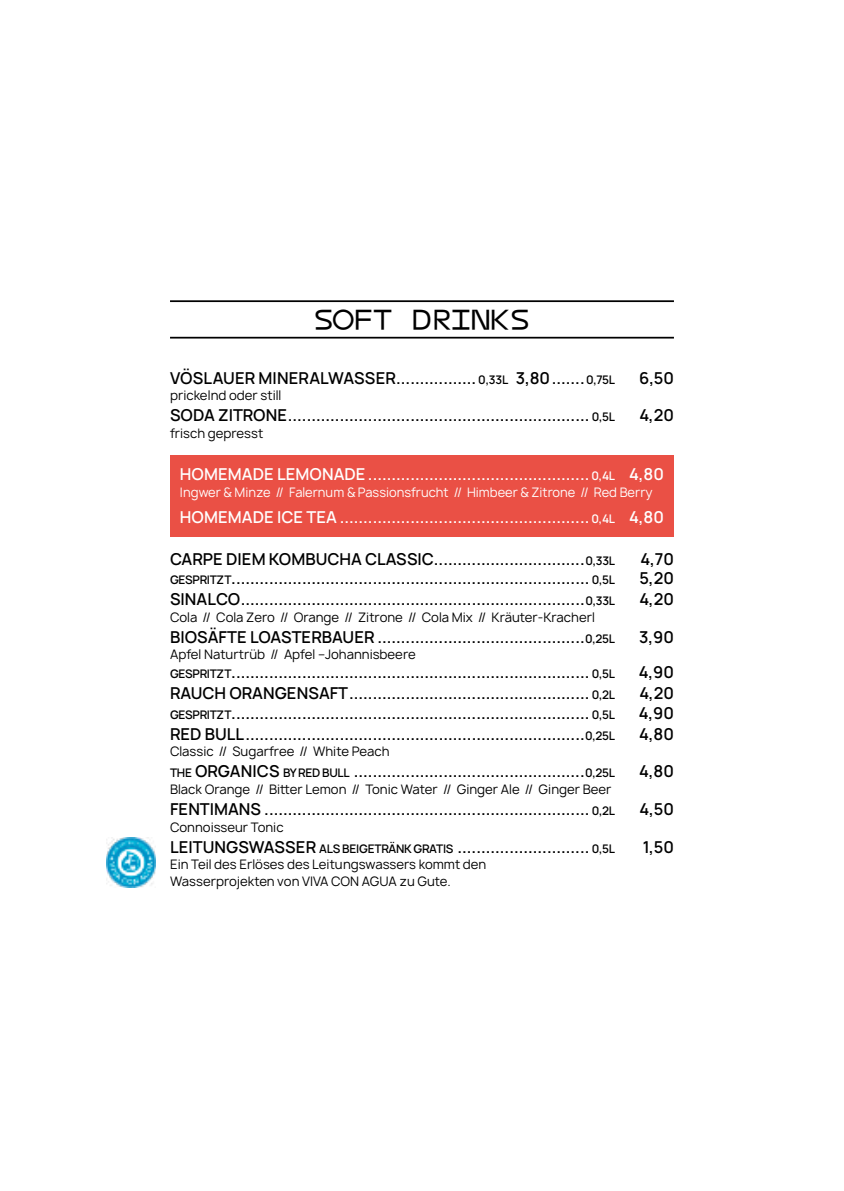
<style>
.page{position:relative;width:844px;height:1191px;background:#fff}
.page>*{position:absolute;margin:0;border:0;box-sizing:border-box;transform-origin:0 0}
.t1{font:35px "SZENEFULL";letter-spacing:-.14em;color:#000}
.t2{font:600 15.75px "Manrope";color:#000}
.t3{font:600 15.75px "Manrope";color:#fff}
.t4{font:12.6px/16.6px "Manrope";color:#000}
.t5{font:12.6px "Manrope";color:#fff}
.s1{font-size:11.38px}
</style>
<div class="page">
<div style="left:170px;top:456px;width:503px;height:81px;background:#ea5045"></div>
<hr style="left:170px;top:300px;width:503px;height:2px;background:#000">
<hr style="left:170px;top:337px;width:503px;height:1px;background:#000">
<img style="left:106px;top:837px;width:50px;height:50px">
<h1 class="t1" style="left:311px;top:299px;width:222px">SOFT DRINKS</h1>
<p class="t2" style="left:170px;top:368px;width:446px">VÖSLAUER MINERALWASSER................. <span class="s1">0,33L</span> 3,80.......<span class="s1">0,75L</span></p>
<p class="t2" style="left:639px;top:368px;width:36px">6,50</p>
<p class="t4" style="left:170px;top:387px;width:113px">prickelnd oder still</p>
<p class="t2" style="left:170px;top:405px;width:446px">SODA ZITRONE................................................................ <span class="s1">0,5L</span></p>
<p class="t2" style="left:639px;top:405px;width:36px">4,20</p>
<p class="t4" style="left:170px;top:425px;width:95px">frisch gepresst</p>
<p class="t3" style="left:180px;top:464px;width:485px">HOMEMADE LEMONADE............................................... <span class="s1">0,4L</span> 4,80</p>
<p class="t5" style="left:180px;top:484px;width:474px">Ingwer &amp; Minze // Falernum &amp; Passionsfrucht // Himbeer &amp; Zitrone // Red Berry</p>
<p class="t3" style="left:180px;top:506px;width:485px">HOMEMADE ICE TEA ..................................................... <span class="s1">0,4L</span> 4,80</p>
<p class="t2" style="left:170px;top:548px;width:446px">CARPE DIEM KOMBUCHA CLASSIC................................<span class="s1">0,33L</span></p>
<p class="t2" style="left:640px;top:548px;width:35px">4,70</p>
<p class="t2" style="left:170px;top:568px;width:446px"><span class="s1">GESPRITZT</span>............................................................................ <span class="s1">0,5L</span></p>
<p class="t2" style="left:639px;top:568px;width:36px">5,20</p>
<p class="t2" style="left:170px;top:589px;width:446px">SINALCO.........................................................................<span class="s1">0,33L</span></p>
<p class="t2" style="left:639px;top:589px;width:36px">4,20</p>
<p class="t4" style="left:170px;top:608px;width:426px">Cola // Cola Zero // Orange // Zitrone // Cola Mix // Kräuter-Kracherl</p>
<p class="t2" style="left:170px;top:626px;width:446px">BIOSÄFTE LOASTERBAUER ............................................<span class="s1">0,25L</span></p>
<p class="t2" style="left:639px;top:626px;width:36px">3,90</p>
<p class="t4" style="left:170px;top:646px;width:247px">Apfel Naturtrüb // Apfel –Johannisbeere</p>
<p class="t2" style="left:170px;top:662px;width:446px"><span class="s1">GESPRITZT</span>............................................................................ <span class="s1">0,5L</span></p>
<p class="t2" style="left:638px;top:662px;width:37px">4,90</p>
<p class="t2" style="left:170px;top:683px;width:446px">RAUCH ORANGENSAFT................................................... <span class="s1">0,2L</span></p>
<p class="t2" style="left:639px;top:683px;width:36px">4,20</p>
<p class="t2" style="left:170px;top:702px;width:446px"><span class="s1">GESPRITZT</span>............................................................................ <span class="s1">0,5L</span></p>
<p class="t2" style="left:638px;top:702px;width:37px">4,90</p>
<p class="t2" style="left:170px;top:723px;width:446px">RED BULL........................................................................<span class="s1">0,25L</span></p>
<p class="t2" style="left:639px;top:723px;width:36px">4,80</p>
<p class="t4" style="left:170px;top:743px;width:221px">Classic // Sugarfree // White Peach</p>
<p class="t2" style="left:170px;top:761px;width:446px"><span class="s1">THE</span> ORGANICS <span class="s1">BY RED BULL</span> .................................................<span class="s1">0,25L</span></p>
<p class="t2" style="left:639px;top:761px;width:36px">4,80</p>
<p class="t4" style="left:170px;top:781px;width:443px">Black Orange // Bitter Lemon // Tonic Water // Ginger Ale // Ginger Beer</p>
<p class="t2" style="left:170px;top:799px;width:446px">FENTIMANS ..................................................................... <span class="s1">0,2L</span></p>
<p class="t2" style="left:639px;top:799px;width:36px">4,50</p>
<p class="t4" style="left:170px;top:818px;width:115px">Connoisseur Tonic</p>
<p class="t2" style="left:170px;top:836px;width:446px">LEITUNGSWASSER <span class="s1">ALS BEIGETRÄNK GRATIS</span> ............................ <span class="s1">0,5L</span></p>
<p class="t2" style="left:642px;top:836px;width:33px">1,50</p>
<p class="t4" style="left:170px;top:856px;width:317px">Ein Teil des Erlöses des Leitungswassers kommt den<br>Wasserprojekten von VIVA CON AGUA zu Gute.</p>
</div>
